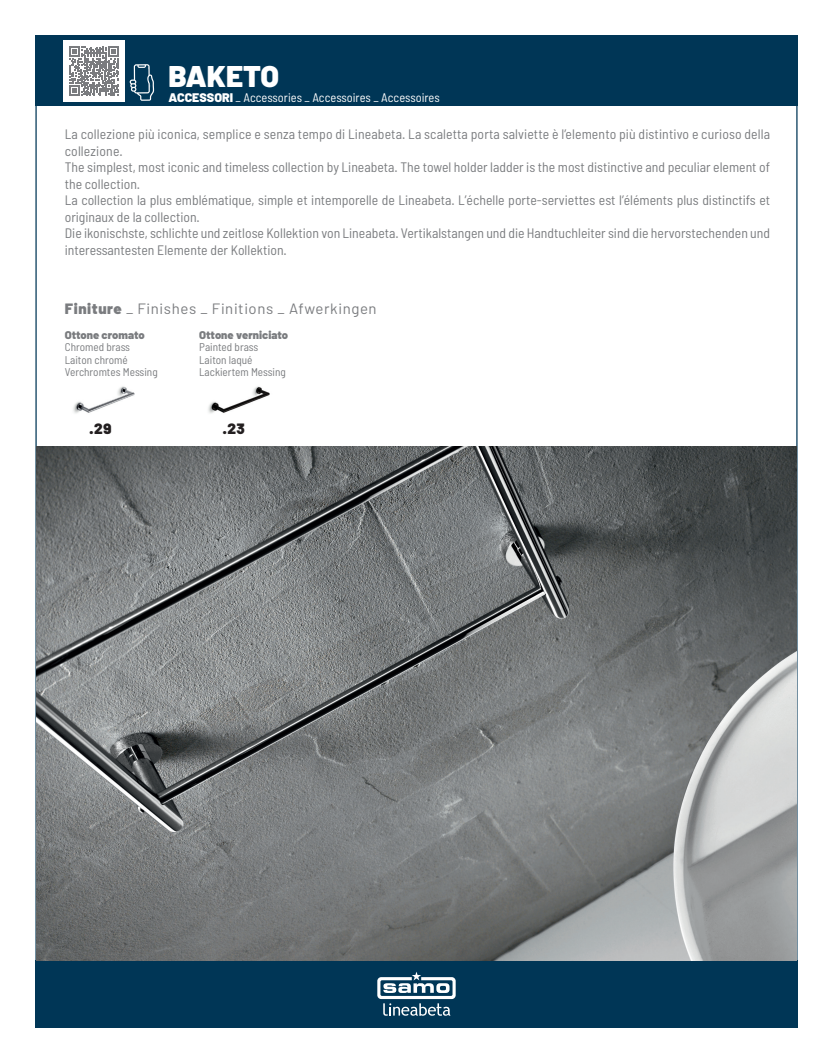
<style>
.page{position:relative;width:833px;height:1063px;background:#fff}
.page>*{position:absolute;margin:0;border:0;box-sizing:border-box;transform-origin:0 0}
.t1{font:900 30px "Barlow";color:#fff}
.t2{font:15px "Barlow";letter-spacing:.04em;color:#7a7c7f}
.t3{font:900 15px "Barlow";color:#231f20}
.t4{font:semi-condensed 13.75px/16.5px "Barlow";color:#7a7c7f}
.t5{font:semi-condensed 12.5px "Barlow";color:#fff}
.t6{font:semi-condensed 11.25px/12.5px "Barlow";color:#7a7c7f}
.t7{font:900 11.25px "Barlow";color:#7a7c7f}
.s1{font-weight:900;font-stretch:normal}
.s2{font-weight:900}
</style>
<div class="page">
<div style="left:35px;top:960px;width:762px;height:68px;background:#003656"></div>
<svg style="left:377px;top:972px;width:79px;height:44px"></svg>
<img style="left:37px;top:446px;width:759px;height:514px">
<div style="left:35px;top:35px;width:762px;height:71px;background:#003656"></div>
<div style="left:63px;top:40px;width:62px;height:62px;background:#fff"></div>
<svg style="left:69px;top:46px;width:50px;height:50px"></svg>
<svg style="left:129px;top:64px;width:25px;height:37px"></svg>
<img style="left:73px;top:386px;width:62px;height:27px">
<img style="left:208px;top:386px;width:62px;height:27px">
<h1 class="t1" style="left:168px;top:57px;width:112px">BAKETO</h1>
<p class="t5" style="left:168px;top:89px;width:273px"><span class="s1">ACCESSORI</span> _ Accessories _ Accessoires _ Accessoires</p>
<p class="t4" style="left:65px;top:126px;width:707px">La collezione più iconica, semplice e senza tempo di Lineabeta. La scaletta porta salviette è l’elemento più distintivo e curioso della collezione.<br>The simplest, most iconic and timeless collection by Lineabeta. The towel holder ladder is the most distinctive and peculiar element of the collection.<br>La collection la plus emblématique, simple et intemporelle de Lineabeta. L’échelle porte-serviettes est l’éléments plus distinctifs et originaux de la collection.<br>Die ikonischste, schlichte und zeitlose Kollektion von Lineabeta. Vertikalstangen und die Handtuchleiter sind die hervorstechenden und interessantesten Elemente der Kollektion.</p>
<p class="t2" style="left:65px;top:300px;width:313px"><span class="s2">Finiture</span> _ Finishes _ Finitions _ Afwerkingen</p>
<p class="t7" style="left:65px;top:327px;width:81px">Ottone cromato</p>
<p class="t6" style="left:65px;top:340px;width:94px">Chromed brass<br>Laiton chromé<br>Verchromtes Messing</p>
<p class="t7" style="left:199px;top:327px;width:90px">Ottone verniciato</p>
<p class="t6" style="left:199px;top:340px;width:88px">Painted brass<br>Laiton laqué<br>Lackiertem Messing</p>
<p class="t3" style="left:90px;top:419px;width:23px">.29</p>
<p class="t3" style="left:223px;top:419px;width:23px">.23</p>
</div>
